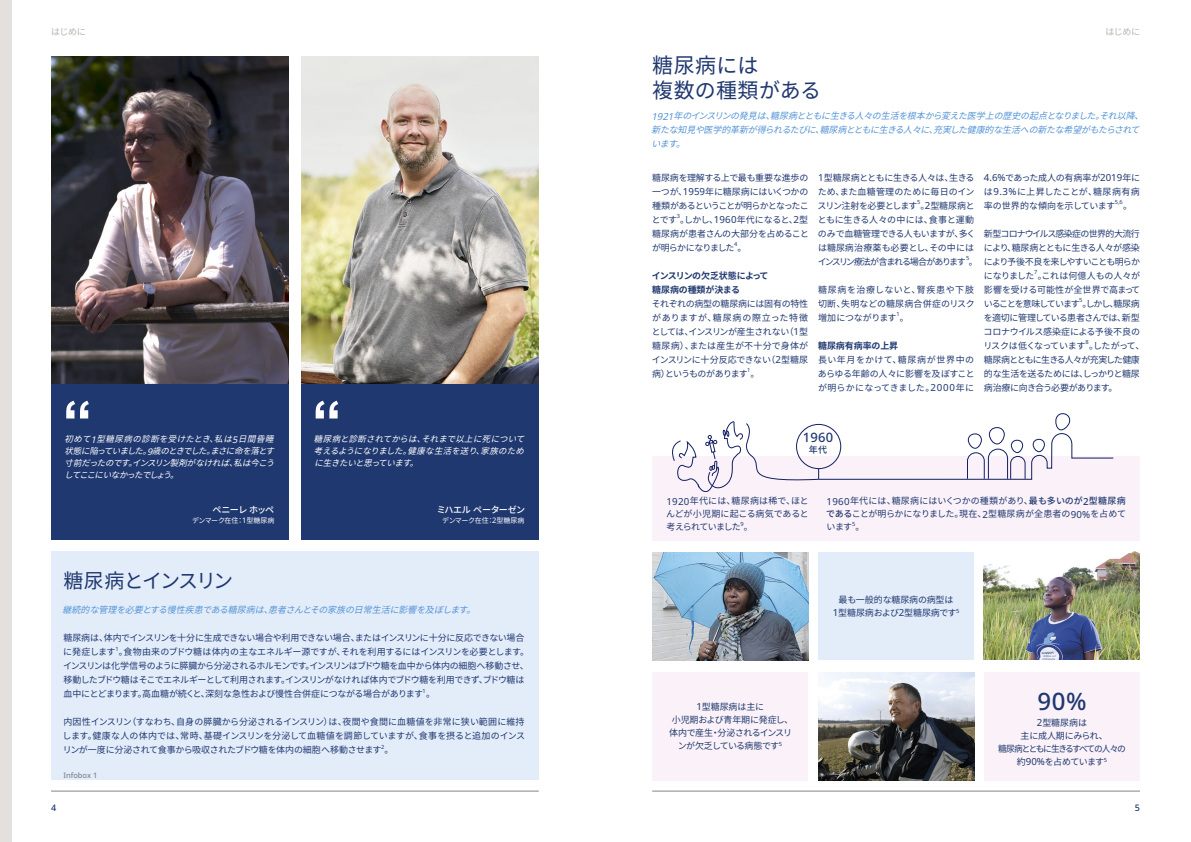
<style>
.page{position:relative;width:1191px;height:842px;background:#fff}
.page>*{position:absolute;margin:0;border:0;box-sizing:border-box;transform-origin:0 0}
.t1{font:700 60px "Arial";color:#fff}
.t2{font:500 24px "Apis";color:#203870}
.t3{font:21px/25px "Noto Sans CJ Kjp";letter-spacing:.015em;color:#203870}
.t4{font:20px "Noto Sans CJ Kjp";letter-spacing:-.1em;color:#203870}
.t5{font:500 13px "Apis";color:#203870}
.t6{font:9px/14px "Noto Sans CJ Kjp";letter-spacing:-.035em;color:#203870;text-align:justify}
.t7{font:italic 9px/14px "Noto Sans CJ Kjp";color:#5494d5}
.t8{font:9px/14px "Noto Sans CJ Kjp";letter-spacing:-.06em;color:#203870}
.t9{font:9px/14px "Noto Sans CJ Kjp";letter-spacing:-.055em;color:#203870}
.t10{font:9px/13px "Noto Sans CJ Kjp";letter-spacing:-.09em;color:#203870;text-align:center}
.t11{font:700 9px/14px "Noto Sans CJ Kjp";letter-spacing:-.01em;color:#203870}
.t12{font:9px/13px "Noto Sans CJ Kjp";letter-spacing:-.01em;color:#203870;text-align:center}
.t13{font:500 9px "Noto Sans CJ Kjp";letter-spacing:-.055em;color:#fff}
.t14{font:9px "Noto Sans CJ Kjp";letter-spacing:-.05em;color:#b9b3aa}
.t15{font:500 9px "Apis";color:#203870}
.t16{font:500 9px "Noto Sans CJ Kjp";color:#203870}
.t17{font:italic 8.5px/12px "Noto Sans CJ Kjp";color:#fff}
.t18{font:500 7.5px "Apis";color:#7e858e}
.t19{font:7px "Noto Sans CJ Kjp";letter-spacing:-.035em;color:#fff}
.t20{font:5.7px "Apis";color:#203870}
.s1{font-family:"Apis";font-size:9.2px}
.s2{font-family:"Apis";font-size:7.6px}
.s3{font-family:"Apis";font-size:9.7px}
.s4{font-weight:500}
.s5{font-family:"Apis";font-weight:500;font-size:9.7px}
</style>
<div class="page">
<hr style="left:652px;top:791px;width:488px;height:1px;background:#7e858e">
<hr style="left:51px;top:791px;width:488px;height:1px;background:#7e858e">
<div style="left:51px;top:552px;width:488px;height:228px;background:#e3edfa"></div>
<img style="left:51px;top:57px;width:237px;height:327px">
<img style="left:301px;top:57px;width:238px;height:327px">
<div style="left:652px;top:456px;width:488px;height:84px;background:#faf2f8"></div>
<div style="left:652px;top:672px;width:156px;height:108px;background:#faf2f8"></div>
<img style="left:652px;top:552px;width:156px;height:108px">
<img style="left:818px;top:672px;width:156px;height:108px">
<div style="left:818px;top:552px;width:156px;height:108px;background:#e3edfa"></div>
<div style="left:984px;top:672px;width:156px;height:108px;background:#faf2f8"></div>
<img style="left:984px;top:552px;width:156px;height:108px">
<div style="left:51px;top:384px;width:237px;height:155px;background:#203870"></div>
<div style="left:301px;top:384px;width:238px;height:155px;background:#203870"></div>
<svg style="left:672px;top:413px;width:442px;height:79px"></svg>
<div style="left:0;top:0;width:11px;height:842px;background:#e3e0dd"></div>
<p class="t14" style="left:51px;top:27px;width:36px">はじめに</p>
<h1 class="t1" style="left:62px;top:383px;width:31px">“</h1>
<p class="t17" style="left:65px;top:433px;width:94px">初めて<br>状態に陥っていました。</p>
<p class="t17" style="left:147px;top:433px;width:134px;text-indent:-56px"><span class="s1">1</span> 型糖尿病の診断を受けたとき、私は<br><span class="s1">9</span>歳のときでした。まさに命を落とす</p>
<p class="t17" style="left:232px;top:433px;width:48px"><span class="s1">5</span> 日間昏睡</p>
<p class="t17" style="left:65px;top:457px;width:217px">寸前だったのです。インスリン製剤がなければ、私は今こうしてここにいなかったでしょう。</p>
<p class="t13" style="left:213px;top:504px;width:63px">ペニーレホッペ</p>
<p class="t19" style="left:192px;top:517px;width:84px">デンマーク在住：<span class="s2">1</span>型糖尿病</p>
<h3 class="t4" style="left:63px;top:569px;width:171px">糖尿病とインスリン</h3>
<h1 class="t1" style="left:312px;top:383px;width:31px">“</h1>
<p class="t17" style="left:314px;top:433px;width:217px;text-align:justify">糖尿病と診断されてからは、それまで以上に死について考えるようになりました。健康な生活を送り、家族のために生きたいと思っています。</p>
<p class="t13" style="left:437px;top:504px;width:90px">ミハエルペーターゼン</p>
<p class="t19" style="left:442px;top:517px;width:84px">デンマーク在住：<span class="s2">2</span>型糖尿病</p>
<p class="t7" style="left:63px;top:603px;width:420px">継続的な管理を必要とする慢性疾患である糖尿病は、患者さんとその家族の日常生活に影響を及ぼします。</p>
<p class="t6" style="left:63px;top:631px;width:467px">糖尿病は、体内でインスリンを十分に生成できない場合や利用できない場合、またはインスリンに十分に反応できない場合に発症します。食物由来のブドウ糖は体内の主なエネルギー源ですが、それを利用するにはインスリンを必要とします。</p>
<p class="t20" style="left:115px;top:644px;width:5px">1</p>
<p class="t8" style="left:63px;top:659px;width:467px">インスリンは化学信号のように膵臓から分泌されるホルモンです。インスリンはブドウ糖を血中から体内の細胞へ移動させ、移動したブドウ糖はそこでエネルギーとして利用されます。インスリンがなければ体内でブドウ糖を利用できず、ブドウ糖は血中にとどまります。高血糖が続くと、深刻な急性および慢性合併症につながる場合があります。</p>
<p class="t20" style="left:422px;top:686px;width:5px">1</p>
<p class="t6" style="left:63px;top:715px;width:464px">内因性インスリン（すなわち、自身の膵臓から分泌されるインスリン）は、夜間や食間に血糖値を非常に狭い範囲に維持します。健康な人の体内では、常時、基礎インスリンを分泌して血糖値を調節していますが、食事を摂ると追加のインスリンが一度に分泌されて食事から吸収されたブドウ糖を体内の細胞へ移動させます。</p>
<p class="t20" style="left:381px;top:742px;width:5px">2</p>
<p class="t18" style="left:63px;top:770px;width:36px">Infobox 1</p>
<p class="t14" style="left:1105px;top:27px;width:36px">はじめに</p>
<h3 class="t3" style="left:652px;top:53px;width:170px">糖尿病には<br>複数の種類がある</h3>
<p class="t7" style="left:651px;top:109px;width:499px"><span class="s3">1 92 1</span> 年のインスリンの発見は、糖尿病とともに生きる人々の生活を根本から変えた医学上の歴史の起点となりました。それ以降、新たな知見や医学的革新が得られるたびに、糖尿病とともに生きる人々に、充実した健康的な生活への新たな希望がもたらされています。</p>
<p class="t6" style="left:652px;top:171px;width:158px">糖尿病を理解する上で最も重要な進歩の一つが、<span class="s3">1959</span>年に糖尿病にはいくつかの種類があるということが明らかとなったことです。しかし、<span class="s3">1960</span>年代になると、<span class="s3">2</span>型</p>
<p class="t6" style="left:984px;top:171px;width:158px"><span class="s3">4.6%</span>であった成人の有病率が<span class="s3">2019</span>年には<span class="s3">9.3%</span>に上昇したことが、糖尿病有病率の世界的な傾向を示しています</p>
<p class="t6" style="left:817px;top:171px;width:159px"><span class="s3">1</span>型糖尿病とともに生きる人々は、生きるため、また血糖管理のために毎日のインスリン注射を必要とします。<span class="s3">2</span>型糖尿病と</p>
<p class="t20" style="left:1114px;top:198px;width:10px">5,6</p>
<p class="t20" style="left:917px;top:198px;width:5px">5</p>
<p class="t6" style="left:817px;top:213px;width:162px;text-align:left">ともに生きる人々の中には、食事と運動のみで血糖管理できる人もいますが、多くは糖尿病治療薬も必要とし、その中にはインスリン療法が含まれる場合があります。</p>
<p class="t6" style="left:1123px;top:199px;width:10px">。</p>
<p class="t6" style="left:984px;top:227px;width:158px">新型コロナウイルス感染症の世界的大流行により、糖尿病とともに生きる人々が感染により予後不良を来しやすいことも明らかになりました。これは何億人もの人々が</p>
<p class="t20" style="left:677px;top:212px;width:5px">3</p>
<p class="t6" style="left:652px;top:227px;width:158px">糖尿病が患者さんの大部分を占めることが明らかになりました。</p>
<p class="t20" style="left:734px;top:240px;width:5px">4</p>
<p class="t11" style="left:652px;top:269px;width:118px">インスリンの欠乏状態によって糖尿病の種類が決まる</p>
<p class="t6" style="left:652px;top:297px;width:158px">それぞれの病型の糖尿病には固有の特性がありますが、糖尿病の際立った特徴としては、インスリンが産生されない（<span class="s3">1</span>型糖尿病）、または産生が不十分で身体がインスリンに十分反応できない（<span class="s3">2</span>型糖尿病）というものがあります。</p>
<p class="t20" style="left:966px;top:254px;width:5px">5</p>
<p class="t6" style="left:818px;top:283px;width:158px">糖尿病を治療しないと、腎疾患や下肢切断、失明などの糖尿病合併症のリスク増加につながります。</p>
<p class="t20" style="left:1034px;top:268px;width:5px">7</p>
<p class="t6" style="left:983px;top:283px;width:158px">影響を受ける可能性が全世界で高まっていることを意味しています。しかし、糖尿病</p>
<p class="t20" style="left:1079px;top:296px;width:5px">5</p>
<p class="t9" style="left:983px;top:311px;width:162px">を適切に管理している患者さんでは、新型コロナウイルス感染症による予後不良のリスクは低くなっています。したがって、</p>
<p class="t20" style="left:896px;top:310px;width:5px">1</p>
<p class="t11" style="left:818px;top:339px;width:82px">糖尿病有病率の上昇</p>
<p class="t6" style="left:818px;top:353px;width:158px">長い年月をかけて、糖尿病が世界中のあらゆる年齢の人々に影響を及ぼすことが明らかになってきました。<span class="s3">2000</span>年に</p>
<p class="t20" style="left:1085px;top:338px;width:5px">8</p>
<p class="t6" style="left:984px;top:353px;width:157px">糖尿病とともに生きる人々が充実した健康的な生活を送るためには、しっかりと糖尿病治療に向き合う必要があります。</p>
<p class="t20" style="left:747px;top:366px;width:5px">1</p>
<h3 class="t5" style="left:803px;top:428px;width:32px">1960</h3>
<p class="t16" style="left:809px;top:444px;width:20px">年代</p>
<p class="t6" style="left:666px;top:495px;width:144px;line-height:13px"><span class="s3">1920</span>年代には、糖尿病は稀で、ほとんどが小児期に起こる病気であると考えられていました。</p>
<p class="t20" style="left:740px;top:520px;width:5px">9</p>
<p class="t6" style="left:826px;top:495px;width:301px;line-height:13px"><span class="s3">1960</span>年代には、糖尿病にはいくつかの種類があり、<span class="s4">最も多いのが</span><span class="s5">2</span><span class="s4">型糖尿病である</span>ことが明らかになりました。現在、<span class="s3">2</span>型糖尿病が全患者の<span class="s3">90%</span>を占めています。</p>
<p class="t20" style="left:852px;top:520px;width:5px">5</p>
<p class="t12" style="left:832px;top:593px;width:128px">最も一般的な糖尿病の病型は<br><span class="s3">1</span>型糖尿病および<span class="s3">2</span>型糖尿病です<sup>5</sup></p>
<p class="t6" style="left:669px;top:700px;width:125px;line-height:13px;text-align:center"><span class="s3">1</span>型糖尿病は主に<br>小児期および青年期に発症し、体内で産生・分泌されるインスリンが欠乏している病態です<sup>5</sup></p>
<h2 class="t2" style="left:1037px;top:684px;width:51px">90%</h2>
<p class="t10" style="left:998px;top:716px;width:129px"><span class="s3">2</span>型糖尿病は<br>主に成人期にみられ、<br>糖尿病とともに生きるすべての人々の約<span class="s3">90%</span>を占めています<sup>5</sup></p>
<p class="t15" style="left:51px;top:802px;width:7px">4</p>
<p class="t15" style="left:1134px;top:802px;width:7px">5</p>
</div>
